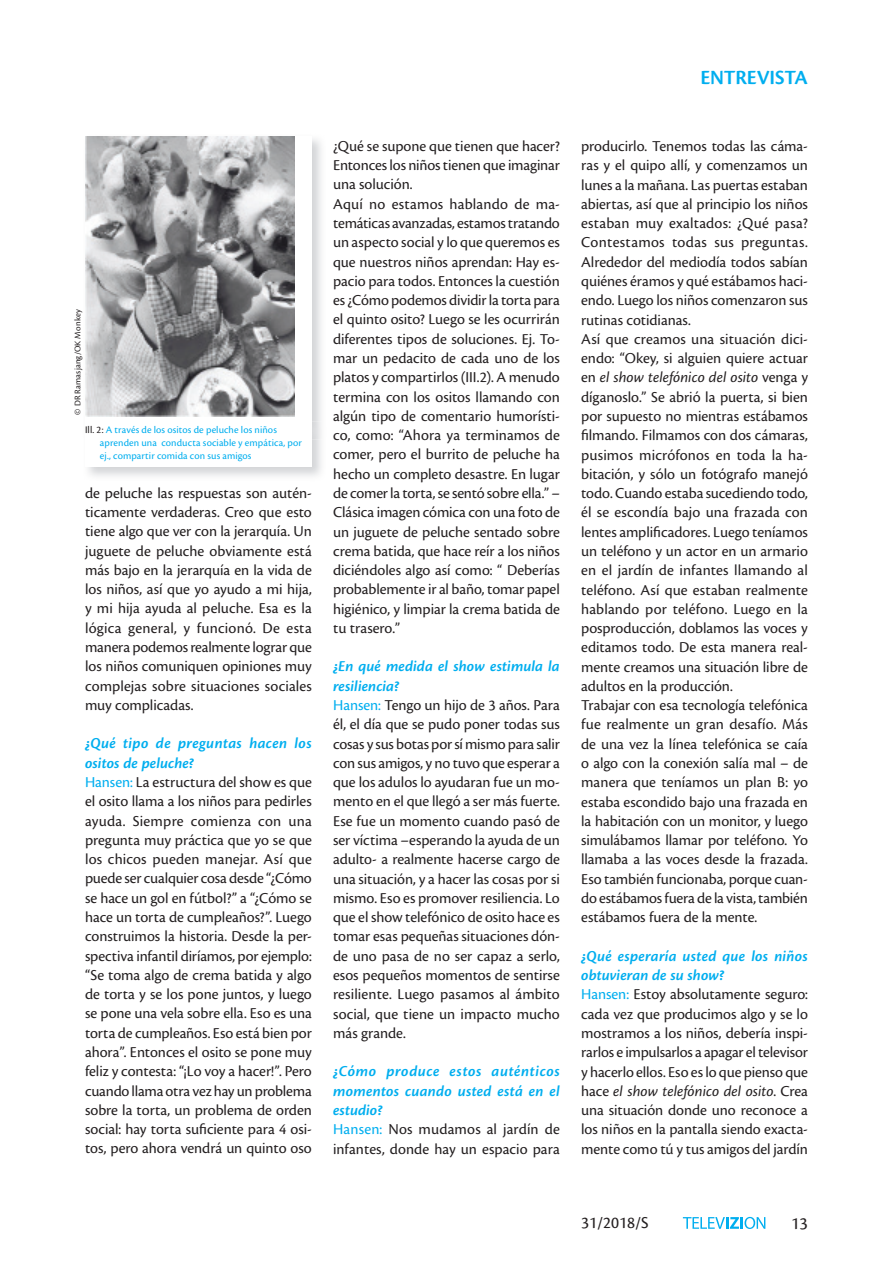
<style>
.page{position:relative;width:893px;height:1263px;background:#fff}
.page>*{position:absolute;margin:0;border:0;box-sizing:border-box;transform-origin:0 0}
.t1{font:600 21px "Cronos Pro";letter-spacing:-.005em;color:#00aeef}
.t2{font:18px "Cronos Pro";color:#231f20}
.t3{font:17.25px "Cronos Pro";color:#231f20}
.t4{font:15.75px/19.4px "Cronos Pro";letter-spacing:-.005em;color:#231f20}
.t5{font:italic 600 15.75px/19.4px "Cronos Pro";letter-spacing:.015em;color:#00aeef}
.t6{font:10.5px/12.6px "Cronos Pro";letter-spacing:.01em;color:#00aeef}
.t7{font:9px "Cronos Pro";letter-spacing:.015em;color:#231f20}
.s1{color:#231f20}
.s2{font-weight:600;font-style:italic;color:#00aeef}
.s3{color:#00aeef}
.s4{font-weight:400;font-style:normal}
.s5{font-weight:400;font-style:normal;color:#231f20}
.s6{font-style:italic}
</style>
<div class="page">
<img style="left:85px;top:136px;width:210px;height:280px">
<svg style="left:683px;top:1217px;width:82px;height:12px"></svg>
<h1 class="t1" style="left:700px;top:65px;width:109px">ENTREVISTA</h1>
<p class="t7" style="left:73px;top:414px;width:106px;rotate:-90deg">© DR Ramasjang/OK Monkey</p>
<p class="t6" style="left:100px;top:424px;width:204px;text-indent:-15px"><span class="s1">Ill. 2:</span> A través de los ositos de peluche los niños aprenden una conducta sociable y empática, por ej., compartir comida con sus amigos</p>
<p class="t4" style="left:85px;top:483px;width:228px;text-align:justify">de peluche las respuestas son autén&shy;ticamente verdaderas. Creo que esto tiene algo que ver con la jerarquía. Un juguete de peluche obviamente está más bajo en la jerarquía en la vida de los niños, así que yo ayudo a mi hija, y mi hija ayuda al peluche. Esa es la lógica general, y funcionó. De esta manera podemos realmente lograr que los niños comuniquen opiniones muy complejas sobre situaciones sociales muy complicadas.</p>
<p class="t4" style="left:85px;top:734px;width:228px"><span class="s2">¿Qué tipo de preguntas hacen los ositos de peluche?<br></span><span class="s3">Hansen:</span> La estructura del show es que el osito llama a los niños para pedirles ayuda. Siempre comienza con una pregunta muy práctica que yo se que los chicos pueden manejar. Así que puede ser cualquier cosa desde “¿Cómo se hace un gol en fútbol?” a “¿Cómo se hace un torta de cumpleaños?”. Luego construimos la historia. Desde la per&shy;spectiva infantil diríamos, por ejemplo: “Se toma algo de crema batida y algo de torta y se los pone juntos, y luego se pone una vela sobre ella. Eso es una torta de cumpleaños. Eso está bien por ahora”. Entonces el osito se pone muy feliz y contesta: “¡Lo voy a hacer!”. Pero cuando llama otra vez hay un problema sobre la torta, un problema de orden social: hay torta suficiente para 4 osi&shy;tos, pero ahora vendrá un quinto oso</p>
<p class="t4" style="left:333px;top:136px;width:228px">¿Qué se supone que tienen que hacer?<br>Entonces los niños tienen que imaginar una solución.<br>Aquí no estamos hablando de ma&shy;temáticas avanzadas, estamos tratando un aspecto social y lo que queremos es que nuestros niños aprendan: Hay es&shy;pacio para todos. Entonces la cuestión es ¿Cómo podemos dividir la torta para el quinto osito? Luego se les ocurrirán diferentes tipos de soluciones. Ej. To&shy;mar un pedacito de cada uno de los platos y compartirlos (III.2). A menudo termina con los ositos llamando con algún tipo de comentario humorísti&shy;co, como: “Ahora ya terminamos de comer, pero el burrito de peluche ha hecho un completo desastre. En lugar de comer la torta, se sentó sobre ella.” – Clásica imagen cómica con una foto de un juguete de peluche sentado sobre crema batida, que hace reír a los niños diciéndoles algo así como: “ Deberías probablemente ir al baño, tomar papel higiénico, y limpiar la crema batida de tu trasero.”</p>
<p class="t4" style="left:333px;top:657px;width:228px"><span class="s2">¿En qué medida el show estimula la resiliencia?<br></span><span class="s3">Hansen:</span> Tengo un hijo de 3 años. Para él, el día que se pudo poner todas sus cosas y sus botas por sí mismo para salir con sus amigos, y no tuvo que esperar a que los adulos lo ayudaran fue un mo&shy;mento en el que llegó a ser más fuerte.<br>Ese fue un momento cuando pasó de ser víctima –esperando la ayuda de un adulto- a realmente hacerse cargo de una situación, y a hacer las cosas por si mismo. Eso es promover resiliencia. Lo que el show telefónico de osito hace es tomar esas pequeñas situaciones dón&shy;de uno pasa de no ser capaz a serlo, esos pequeños momentos de sentirse resiliente. Luego pasamos al ámbito social, que tiene un impacto mucho más grande.</p>
<p class="t5" style="left:333px;top:1062px;width:228px">¿Cómo produce estos auténticos momentos cuando usted está en el estudio?<br><span class="s4">Hansen:</span> <span class="s5">Nos mudamos al jardín de infantes, donde hay un espacio para</span></p>
<p class="t4" style="left:581px;top:137px;width:228px">producirlo. Tenemos todas las cáma&shy;ras y el quipo allí, y comenzamos un lunes a la mañana. Las puertas estaban abiertas, así que al principio los niños estaban muy exaltados: ¿Qué pasa?<br>Contestamos todas sus preguntas.<br>Alrededor del mediodía todos sabían quiénes éramos y qué estábamos haci&shy;endo. Luego los niños comenzaron sus rutinas cotidianas.<br>Así que creamos una situación dici&shy;endo: “Okey, si alguien quiere actuar en <span class="s6">el show telefónico del osito</span> venga y díganoslo.” Se abrió la puerta, si bien por supuesto no mientras estábamos filmando. Filmamos con dos cámaras, pusimos micrófonos en toda la ha&shy;bitación, y sólo un fotógrafo manejó todo. Cuando estaba sucediendo todo, él se escondía bajo una frazada con lentes amplificadores. Luego teníamos un teléfono y un actor en un armario en el jardín de infantes llamando al teléfono. Así que estaban realmente hablando por teléfono. Luego en la posproducción, doblamos las voces y editamos todo. De esta manera real&shy;mente creamos una situación libre de adultos en la producción.<br>Trabajar con esa tecnología telefónica fue realmente un gran desafío. Más de una vez la línea telefónica se caía o algo con la conexión salía mal – de manera que teníamos un plan B: yo estaba escondido bajo una frazada en la habitación con un monitor, y luego simulábamos llamar por teléfono. Yo llamaba a las voces desde la frazada.<br>Eso también funcionaba, porque cuan&shy;do estábamos fuera de la vista, también estábamos fuera de la mente.</p>
<p class="t4" style="left:581px;top:946px;width:228px"><span class="s2">¿Qué esperaría usted que los niños obtuvieran de su show?<br></span><span class="s3">Hansen:</span> Estoy absolutamente seguro: cada vez que producimos algo y se lo mostramos a los niños, debería inspi&shy;rarlos e impulsarlos a apagar el televisor y hacerlo ellos. Eso es lo que pienso que hace <span class="s6">el show telefónico del osito</span>. Crea una situación donde uno reconoce a los niños en la pantalla siendo exacta&shy;mente como tú y tus amigos del jardín</p>
<p class="t3" style="left:581px;top:1213px;width:69px">31/2018/S</p>
<p class="t2" style="left:791px;top:1213px;width:18px">13</p>
</div>
